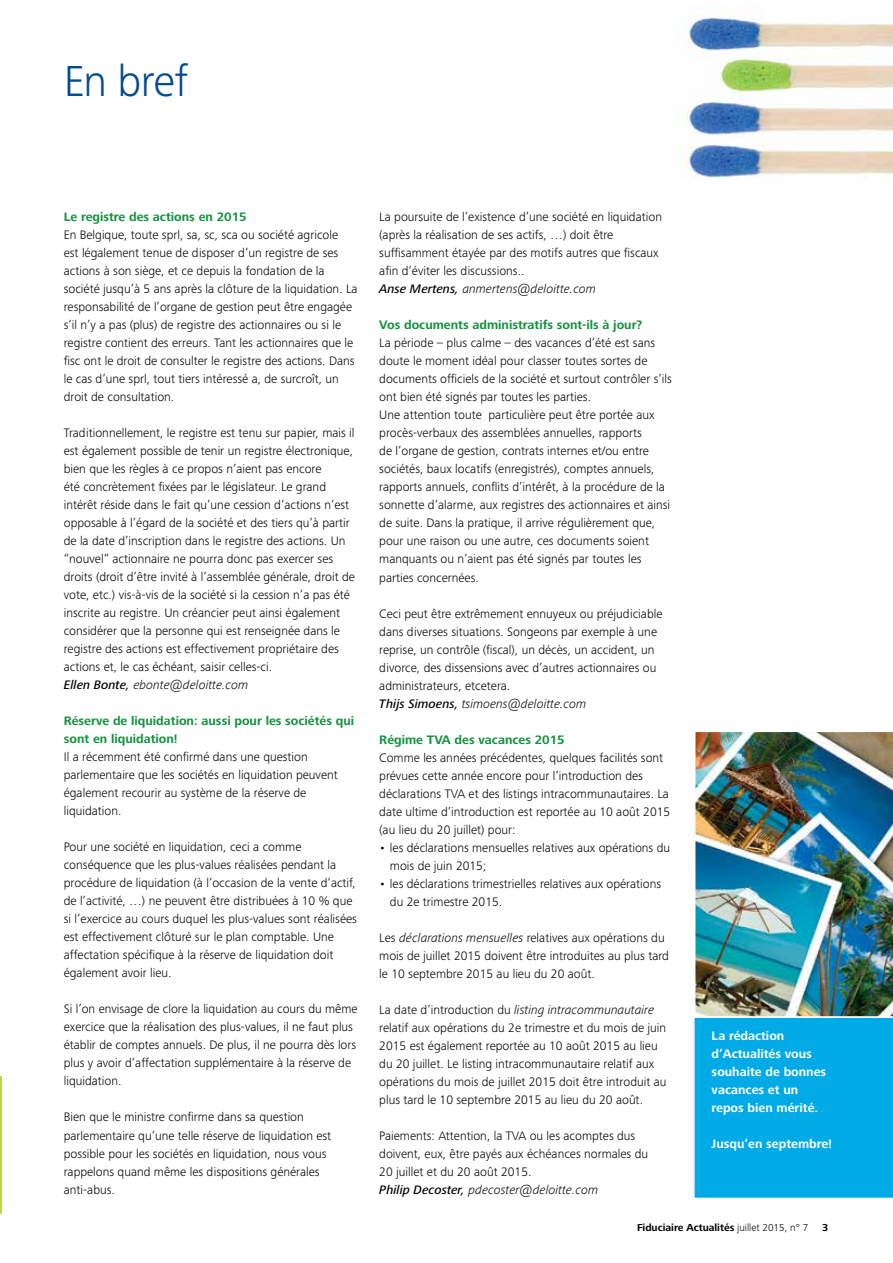
<style>
.page{position:relative;width:893px;height:1263px;background:#fff}
.page>*{position:absolute;margin:0;border:0;box-sizing:border-box;transform-origin:0 0}
.t1{font:300 45px "Frutiger Next Pro";letter-spacing:-.02em;color:#004a94}
.t2{font:300 12.75px/18px "Frutiger Next Pro";color:#000}
.t3{font:700 12.75px/18px "Frutiger Next Pro";color:#13913e}
.t4{font:700 12.75px/18px "Frutiger Next Pro";color:#fff}
.t5{font:700 10.5px "Frutiger Next Pro";color:#000}
.s1{font-weight:500;font-style:italic}
.s2{font-style:italic}
.s3{font-weight:300}
</style>
<div class="page">
<img style="left:677px;top:8px;width:216px;height:171px">
<hr style="left:0;top:1076px;width:1px;height:137px;background:#c1d837">
<div style="left:693px;top:1017px;width:200px;height:182px;background:#00aae7"></div>
<img style="left:694px;top:732px;width:199px;height:286px">
<h1 class="t1" style="left:64px;top:55px;width:126px">En bref</h1>
<p class="t3" style="left:64px;top:208px;width:184px">Le registre des actions en 2015</p>
<p class="t2" style="left:64px;top:226px;width:295px">En Belgique, toute sprl, sa, sc, sca ou société agricole<br>est légalement tenue de disposer d’un registre de ses actions à son siège, et ce depuis la fondation de la société jusqu’à 5 ans après la clôture de la liquidation. La responsabilité de l’organe de gestion peut être engagée s’il n’y a pas (plus) de registre des actionnaires ou si le registre contient des erreurs. Tant les actionnaires que le fisc ont le droit de consulter le registre des actions. Dans le cas d’une sprl, tout tiers intéressé a, de surcroît, un droit de consultation.</p>
<p class="t2" style="left:64px;top:424px;width:293px">Traditionnellement, le registre est tenu sur papier, mais il est également possible de tenir un registre électronique, bien que les règles à ce propos n’aient pas encore<br>été concrètement fixées par le législateur. Le grand intérêt réside dans le fait qu’une cession d’actions n’est opposable à l’égard de la société et des tiers qu’à partir de la date d’inscription dans le registre des actions. Un “nouvel” actionnaire ne pourra donc pas exercer ses droits (droit d’être invité à l’assemblée générale, droit de vote, etc.) vis-à-vis de la société si la cession n’a pas été inscrite au registre. Un créancier peut ainsi également considérer que la personne qui est renseignée dans le registre des actions est effectivement propriétaire des actions et, le cas échéant, saisir celles-ci.<br><span class="s1">Ellen Bonte,</span> <span class="s2">ebonte@deloitte.com</span></p>
<p class="t3" style="left:64px;top:712px;width:292px">Réserve de liquidation: aussi pour les sociétés qui sont en liquidation!</p>
<p class="t2" style="left:64px;top:748px;width:276px">Il a récemment été confirmé dans une question parlementaire que les sociétés en liquidation peuvent également recourir au système de la réserve de liquidation.</p>
<p class="t2" style="left:64px;top:838px;width:295px">Pour une société en liquidation, ceci a comme conséquence que les plus-values réalisées pendant la procédure de liquidation (à l’occasion de la vente d’actif, de l’activité, …) ne peuvent être distribuées à 10 % que si l’exercice au cours duquel les plus-values sont réalisées est effectivement clôturé sur le plan comptable. Une affectation spécifique à la réserve de liquidation doit également avoir lieu.</p>
<p class="t2" style="left:64px;top:1000px;width:295px">Si l’on envisage de clore la liquidation au cours du même exercice que la réalisation des plus-values, il ne faut plus établir de comptes annuels. De plus, il ne pourra dès lors plus y avoir d’affectation supplémentaire à la réserve de liquidation.</p>
<p class="t2" style="left:64px;top:1108px;width:269px">Bien que le ministre confirme dans sa question parlementaire qu’une telle réserve de liquidation est possible pour les sociétés en liquidation, nous vous rappelons quand même les dispositions générales anti-abus.</p>
<p class="t2" style="left:379px;top:208px;width:284px">La poursuite de l’existence d’une société en liquidation (après la réalisation de ses actifs, …) doit être suffisamment étayée par des motifs autres que fiscaux afin d’éviter les discussions..<br><span class="s1">Anse Mertens,</span> <span class="s2">anmertens@deloitte.com</span></p>
<p class="t3" style="left:379px;top:316px;width:265px">Vos documents administratifs sont-ils à jour?</p>
<p class="t2" style="left:379px;top:334px;width:294px">La période – plus calme – des vacances d’été est sans doute le moment idéal pour classer toutes sortes de documents officiels de la société et surtout contrôler s’ils ont bien été signés par toutes les parties.<br>Une attention toute particulière peut être portée aux procès-verbaux des assemblées annuelles, rapports<br>de l’organe de gestion, contrats internes et/ou entre sociétés, baux locatifs (enregistrés), comptes annuels, rapports annuels, conflits d’intérêt, à la procédure de la sonnette d’alarme, aux registres des actionnaires et ainsi de suite. Dans la pratique, il arrive régulièrement que, pour une raison ou une autre, ces documents soient manquants ou n’aient pas été signés par toutes les parties concernées.</p>
<p class="t2" style="left:379px;top:604px;width:285px">Ceci peut être extrêmement ennuyeux ou préjudiciable dans diverses situations. Songeons par exemple à une reprise, un contrôle (fiscal), un décès, un accident, un divorce, des dissensions avec d’autres actionnaires ou administrateurs, etcetera.<br><span class="s1">Thijs Simoens,</span> <span class="s2">tsimoens@deloitte.com</span></p>
<p class="t3" style="left:379px;top:730px;width:187px">Régime TVA des vacances 2015</p>
<p class="t2" style="left:379px;top:748px;width:292px">Comme les années précédentes, quelques facilités sont prévues cette année encore pour l’introduction des déclarations TVA et des listings intracommunautaires. La date ultime d’introduction est reportée au 10 août 2015 (au lieu du 20 juillet) pour:</p>
<p class="t2" style="left:390px;top:838px;width:282px;text-indent:-11px">• les déclarations mensuelles relatives aux opérations du mois de juin 2015;</p>
<p class="t2" style="left:390px;top:874px;width:273px;text-indent:-11px">• les déclarations trimestrielles relatives aux opérations du 2e trimestre 2015.</p>
<p class="t2" style="left:379px;top:928px;width:291px">Les <span class="s2">déclarations mensuelles</span> relatives aux opérations du mois de juillet 2015 doivent être introduites au plus tard le 10 septembre 2015 au lieu du 20 août.</p>
<p class="t2" style="left:379px;top:1000px;width:289px">La date d’introduction du <span class="s2">listing intracommunautaire </span>relatif aux opérations du 2e trimestre et du mois de juin 2015 est également reportée au 10 août 2015 au lieu du 20 juillet. Le listing intracommunautaire relatif aux opérations du mois de juillet 2015 doit être introduit au plus tard le 10 septembre 2015 au lieu du 20 août.</p>
<p class="t2" style="left:379px;top:1126px;width:270px">Paiements: Attention, la TVA ou les acomptes dus doivent, eux, être payés aux échéances normales du 20 juillet et du 20 août 2015.<br><span class="s1">Philip Decoster,</span> <span class="s2">pdecoster@deloitte.com</span></p>
<p class="t4" style="left:712px;top:1026px;width:116px">La rédaction d’Actualités vous souhaite de bonnes vacances et un repos bien mérité.</p>
<p class="t4" style="left:712px;top:1134px;width:122px">Jusqu’en septembre!</p>
<p class="t5" style="left:637px;top:1221px;width:173px">Fiduciaire Actualités <span class="s3">juillet 2015, n° 7</span></p>
<p class="t5" style="left:822px;top:1221px;width:8px">3</p>
</div>
